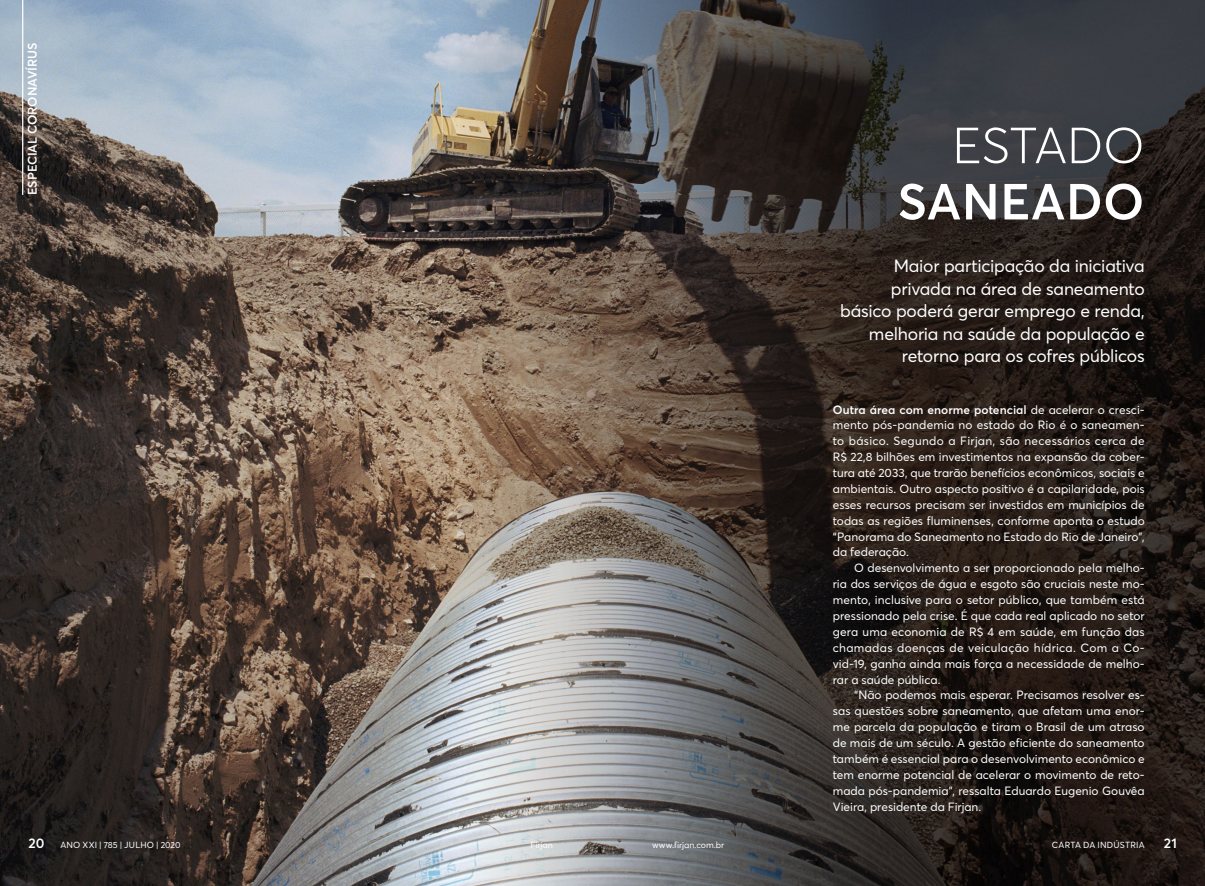
<style>
.page{position:relative;width:1205px;height:886px;background:#fff}
.page>*{position:absolute;margin:0;border:0;box-sizing:border-box;transform-origin:0 0}
.t1{font:600 50px "Averta";letter-spacing:.005em;color:#fff}
.t2{font:300 50px "Averta";color:#fff}
.t3{font:17.5px/22.5px "Averta";letter-spacing:-.01em;color:#fff;text-align:right}
.t4{font:600 13.75px "Averta";color:#fff}
.t5{font:600 12.5px "Averta";letter-spacing:-.01em;color:#fff}
.t6{font:11.88px/15.9px "Averta";color:#fff;text-align:justify}
.t7{font:8.75px "Averta";letter-spacing:.015em;color:#fff}
.s1{font-weight:600;font-size:13.75px}
.s2{font-weight:600}
</style>
<div class="page">
<img style="left:0;top:0;width:1205px;height:886px">
<hr style="left:22px;top:0;width:1px;height:195px;background:#fff">
<p class="t5" style="left:24px;top:195px;width:154px;rotate:-90deg">ESPECIAL CORONAVÍRUS</p>
<p class="t7" style="left:28px;top:839px;width:154px"><span class="s1">20</span> ANO XXI | 785 | juLhO | 2020</p>
<p class="t7" style="left:530px;top:839px;width:24px">Firjan</p>
<h1 class="t2" style="left:952px;top:111px;width:193px">ESTADO</h1>
<h1 class="t1" style="left:897px;top:167px;width:248px">SANEADO</h1>
<h2 class="t3" style="left:840px;top:254px;width:306px">Maior participação da iniciativa privada na área de saneamento básico poderá gerar emprego e renda, melhoria na saúde da população e retorno para os cofres públicos</h2>
<p class="t6" style="left:833px;top:401px;width:313px"><span class="s2">Outra área com enorme potencial</span> de acelerar o cresci&shy;mento pós-pandemia no estado do Rio é o saneamen&shy;to básico. Segundo a Firjan, são necessários cerca de R$ 22,8 bilhões em investimentos na expansão da cober&shy;tura até 2033, que trarão benefícios econômicos, sociais e ambientais. Outro aspecto positivo é a capilaridade, pois esses recursos precisam ser investidos em municípios de todas as regiões fluminenses, conforme aponta o estudo “Panorama do Saneamento no Estado do Rio de Janeiro”, da federação.</p>
<p class="t6" style="left:833px;top:560px;width:313px;text-indent:21px">O desenvolvimento a ser proporcionado pela melho&shy;ria dos serviços de água e esgoto são cruciais neste mo&shy;mento, inclusive para o setor público, que também está pressionado pela crise. É que cada real aplicado no setor gera uma economia de R$ 4 em saúde, em função das chamadas doenças de veiculação hídrica. Com a Co&shy;vid-19, ganha ainda mais força a necessidade de melho&shy;rar a saúde pública.</p>
<p class="t6" style="left:833px;top:687px;width:313px;text-indent:21px">“Não podemos mais esperar. Precisamos resolver es&shy;sas questões sobre saneamento, que afetam uma enor&shy;me parcela da população e tiram o Brasil de um atraso de mais de um século. A gestão eficiente do saneamento também é essencial para o desenvolvimento econômico e tem enorme potencial de acelerar o movimento de reto&shy;mada pós-pandemia”, ressalta Eduardo Eugenio Gouvêa Vieira, presidente da Firjan.</p>
<p class="t7" style="left:652px;top:838px;width:74px">www.firjan.com.br</p>
<p class="t7" style="left:1052px;top:839px;width:94px">CARTA DA INDÚSTRIA</p>
<p class="t4" style="left:1163px;top:833px;width:15px">21</p>
</div>
